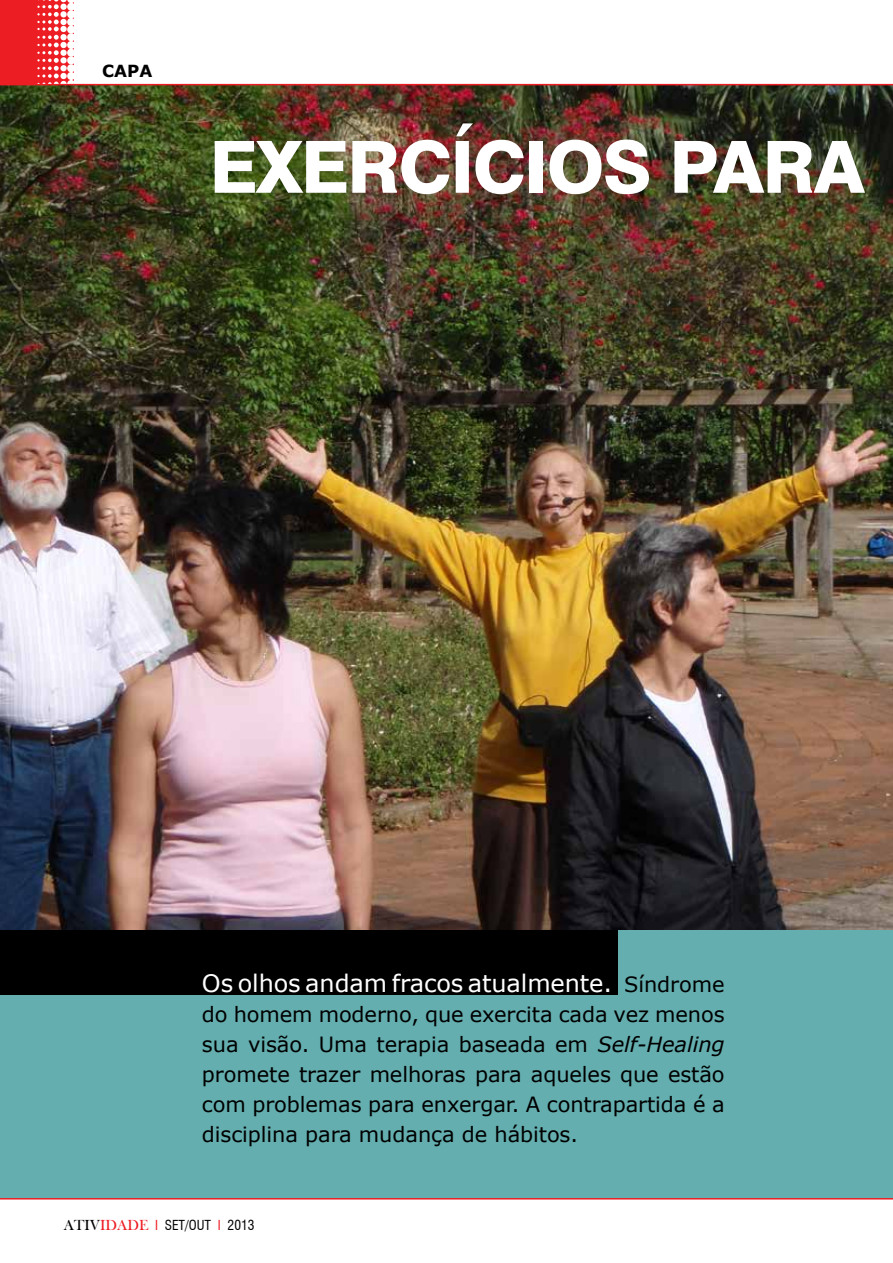
<style>
.page{position:relative;width:893px;height:1263px;background:#fff}
.page>*{position:absolute;margin:0;border:0;box-sizing:border-box;transform-origin:0 0}
.t1{font:800 72px "Swiss 721 BT";letter-spacing:-.025em;color:#fff}
.t2{font:24px "Verdana";letter-spacing:-.005em;color:#fff}
.t3{font:21px/30px "Verdana";letter-spacing:-.005em;color:#000;text-align:justify}
.t4{font:700 16.65px "Verdana";color:#000}
.t5{font:condensed 13.5px "Swiss 721 BT";color:#000}
.s1{font-size:21px;color:#000}
.s2{font-style:italic}
.s3{font-family:"Bask Old Face";font-stretch:normal;font-size:15px}
.s4{font-family:"Bask Old Face";font-stretch:normal;font-size:15px;color:#ed1d24}
.s5{color:#ed1d24}
</style>
<div class="page">
<div style="left:0;top:870px;width:893px;height:328px;background:#64aeaf"></div>
<img style="left:0;top:85px;width:893px;height:844px">
<div style="left:0;top:0;width:74px;height:85px;background:#ed1d24"></div>
<svg style="left:37px;top:0;width:38px;height:84px"></svg>
<hr style="left:0;top:84px;width:893px;height:1px;background:#ed1d24">
<div style="left:0;top:931px;width:617px;height:64px;background:#000"></div>
<hr style="left:0;top:1198px;width:893px;height:1px;background:#ed1d24">
<p class="t4" style="left:102px;top:59px;width:52px">CAPA</p>
<h1 class="t1" style="left:210px;top:123px;width:657px">EXERCÍCIOS PARA</h1>
<p class="t2" style="left:202px;top:967px;width:524px">Os olhos andam fracos atualmente. <span class="s1">Síndrome</span></p>
<p class="t3" style="left:202px;top:999px;width:524px">do homem moderno, que exercita cada vez menos sua visão. Uma terapia baseada em <span class="s2">Self-Healing </span>promete trazer melhoras para aqueles que estão com problemas para enxergar. A contrapartida é a disciplina para mudança de hábitos.</p>
<p class="t5" style="left:64px;top:1216px;width:192px"><span class="s3">ATIV</span><span class="s4">IDADE</span> <span class="s5">I</span> SET/OUT <span class="s5">I</span> 2013</p>
</div>
